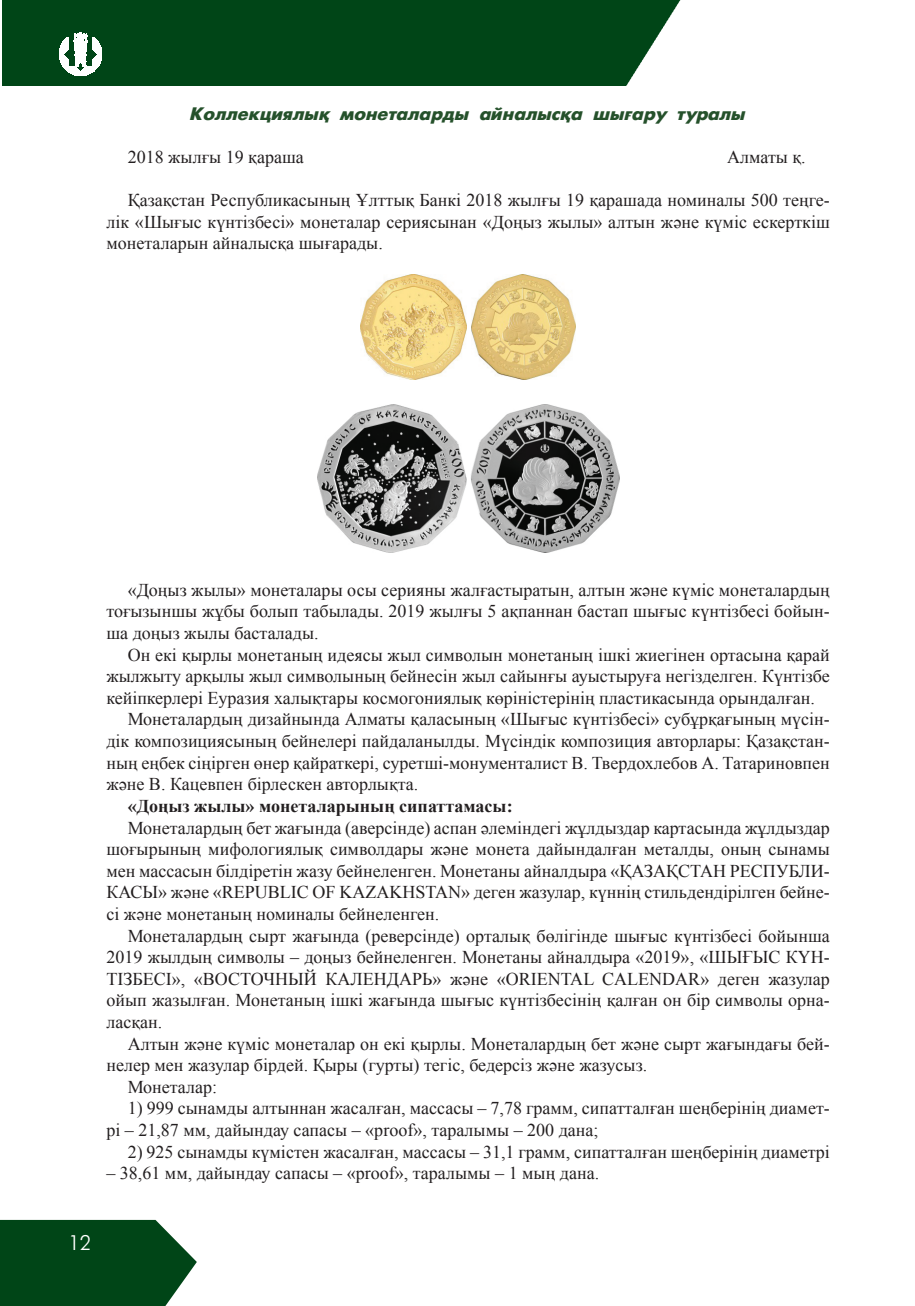
<style>
.page{position:relative;width:915px;height:1306px;background:#fff}
.page>*{position:absolute;margin:0;border:0;box-sizing:border-box;transform-origin:0 0}
.t1{font:21px "KZM Futuris";color:#fff}
.t2{font:18px/21.6px "Times New Roman";color:#231f20;text-align:justify}
.t3{font:italic 700 18px "KZM Futuris";color:#25512b}
.t4{font:700 18px "Times New Roman";color:#231f20}
</style>
<div class="page">
<div style="left:2px;top:0;width:678px;height:85px;background:#004517"></div>
<svg style="left:0;top:1219px;width:197px;height:86px"></svg>
<svg style="left:59px;top:33px;width:43px;height:43px"></svg>
<img style="left:360px;top:275px;width:106px;height:104px">
<img style="left:471px;top:275px;width:104px;height:104px">
<img style="left:317px;top:404px;width:149px;height:148px">
<img style="left:470px;top:404px;width:149px;height:148px">
<p class="t3" style="left:190px;top:104px;width:556px">Коллекциялық монеталарды айналысқа шығару туралы</p>
<p class="t2" style="left:128px;top:146px;width:178px">2018 жылғы 19 қараша</p>
<p class="t2" style="left:727px;top:146px;width:80px">Алматы қ.</p>
<p class="t2" style="left:106px;top:189px;width:724px;text-indent:21px">Қазақстан Республикасының Ұлттық Банкі 2018 жылғы 19 қарашада номиналы 500 теңге&shy;лік «Шығыс күнтізбесі» монеталар сериясынан «Доңыз жылы» алтын және күміс ескерткіш монеталарын айналысқа шығарады.</p>
<p class="t2" style="left:106px;top:578px;width:724px;text-indent:21px">«Доңыз жылы» монеталары осы серияны жалғастыратын, алтын және күміс монеталардың тоғызыншы жұбы болып табылады. 2019 жылғы 5 ақпаннан бастап шығыс күнтізбесі бойын&shy;ша доңыз жылы басталады.</p>
<p class="t2" style="left:128px;top:643px;width:703px">Он екі қырлы монетаның идеясы жыл символын монетаның ішкі жиегінен ортасына қарай</p>
<p class="t2" style="left:106px;top:665px;width:724px">жылжыту арқылы жыл символының бейнесін жыл сайынғы ауыстыруға негізделген. Күнтізбе</p>
<p class="t2" style="left:106px;top:686px;width:709px">кейіпкерлері Еуразия халықтары космогониялық көріністерінің пластикасында орындалған.</p>
<p class="t2" style="left:128px;top:708px;width:703px">Монеталардың дизайнында Алматы қаласының «Шығыс күнтізбесі» субұрқағының мүсін-</p>
<p class="t2" style="left:106px;top:729px;width:724px">дік композициясының бейнелері пайдаланылды. Мүсіндік композиция авторлары: Қазақстан-</p>
<p class="t2" style="left:106px;top:751px;width:724px">ның еңбек сіңірген өнер қайраткері, суретші-монументалист В. Твердохлебов А. Татариновпен</p>
<p class="t2" style="left:106px;top:773px;width:313px">және В. Кацевпен бірлескен авторлықта.</p>
<p class="t4" style="left:128px;top:793px;width:386px">«Доңыз жылы» монеталарының сипаттамасы:</p>
<p class="t2" style="left:106px;top:816px;width:724px;text-indent:21px">Монеталардың бет жағында (аверсінде) аспан әлеміндегі жұлдыздар картасында жұлдыздар шоғырының мифологиялық символдары және монета дайындалған металды, оның сынамы мен массасын білдіретін жазу бейнеленген. Монетаны айналдыра «ҚАЗАҚСТАН РЕСПУБЛИ-КАСЫ» және «REPUBLIC OF KAZAKHSTAN» деген жазулар, күннің стильдендірілген бейне&shy;сі және монетаның номиналы бейнеленген.</p>
<p class="t2" style="left:106px;top:924px;width:724px;text-indent:21px">Монеталардың сырт жағында (реверсінде) орталық бөлігінде шығыс күнтізбесі бойынша 2019 жылдың символы – доңыз бейнеленген. Монетаны айналдыра «2019», «ШЫҒЫС КҮН-ТІЗБЕСІ», «ВОСТОЧНЫЙ КАЛЕНДАРЬ» және «ORIENTAL CALENDAR» деген жазулар ойып жазылған. Монетаның ішкі жағында шығыс күнтізбесінің қалған он бір символы орна&shy;ласқан.</p>
<p class="t2" style="left:128px;top:1032px;width:703px">Алтын және күміс монеталар он екі қырлы. Монеталардың бет және сырт жағындағы бей-</p>
<p class="t2" style="left:106px;top:1053px;width:542px">нелер мен жазулар бірдей. Қыры (гурты) тегіс, бедерсіз және жазусыз.</p>
<p class="t2" style="left:128px;top:1075px;width:91px">Монеталар:</p>
<p class="t2" style="left:106px;top:1097px;width:724px;text-indent:21px">1) 999 сынамды алтыннан жасалған, массасы – 7,78 грамм, сипатталған шеңберінің диамет&shy;рі – 21,87 мм, дайындау сапасы – «proof», таралымы – 200 дана;</p>
<p class="t2" style="left:128px;top:1140px;width:703px">2) 925 сынамды күмістен жасалған, массасы – 31,1 грамм, сипатталған шеңберінің диаметрі</p>
<p class="t2" style="left:106px;top:1161px;width:494px">– 38,61 мм, дайындау сапасы – «proof», таралымы – 1 мың дана.</p>
<p class="t1" style="left:68px;top:1232px;width:25px">12</p>
</div>
